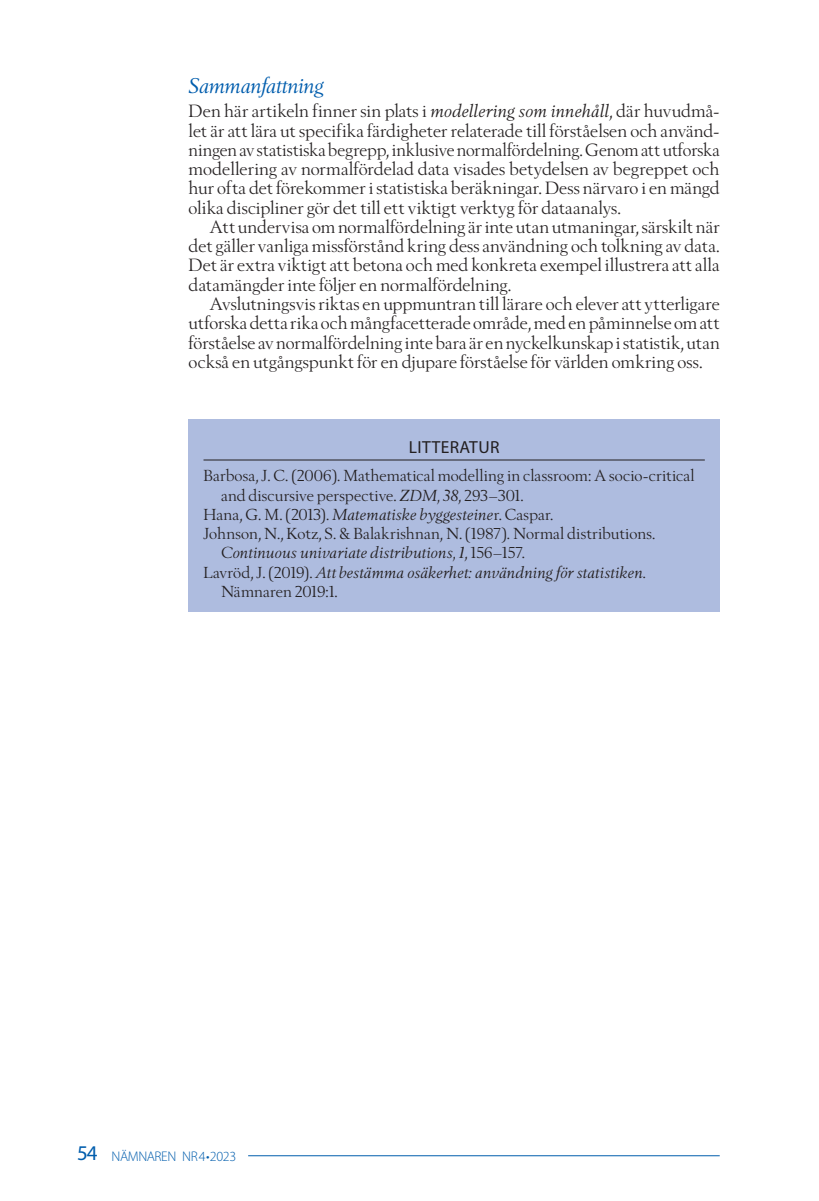
<style>
.page{position:relative;width:819px;height:1201px;background:#fff}
.page>*{position:absolute;margin:0;border:0;box-sizing:border-box;transform-origin:0 0}
.t1{font:italic 21px "Berling Nova Display Pro";letter-spacing:-.025em;color:#015dad}
.t2{font:17.5px/19.2px "Berling Nova Display Pro";letter-spacing:.005em;color:#231f20;text-align:justify}
.t3{font:17.5px "Myriad Pro";letter-spacing:.02em;color:#231f20}
.t4{font:15.75px "Berling Nova Display Pro";letter-spacing:.01em;color:#231f20}
.t5{font:italic 15.75px "Berling Nova Display Pro";letter-spacing:.005em;color:#231f20}
.t6{font:300 14px "Myriad Pro";letter-spacing:-.03em;color:#015dad}
.s1{font-style:italic}
.s2{font-style:normal}
.s3{font-weight:400;font-size:21px}
</style>
<div class="page">
<hr style="left:248px;top:1155px;width:471px;height:1px;background:#015dad">
<div style="left:189px;top:419px;width:530px;height:193px;background:#aebcdf"></div>
<hr style="left:203px;top:459px;width:501px;height:1px;background:#231f20">
<p class="t1" style="left:189px;top:74px;width:136px">Sammanfattning</p>
<p class="t2" style="left:189px;top:101px;width:532px">Den här artikeln finner sin plats i <span class="s1">modellering som innehåll</span>, där huvudmå&shy;let är att lära ut specifika färdigheter relaterade till förståelsen och använd&shy;ningen av statistiska begrepp, inklusive normalfördelning. Genom att utforska modellering av normalfördelad data visades betydelsen av begreppet och hur ofta det förekommer i statistiska beräkningar. Dess närvaro i en mängd olika discipliner gör det till ett viktigt verktyg för dataanalys.</p>
<p class="t2" style="left:189px;top:217px;width:532px;text-indent:21px">Att undervisa om normalfördelning är inte utan utmaningar, särskilt när det gäller vanliga missförstånd kring dess användning och tolkning av data.<br>Det är extra viktigt att betona och med konkreta exempel illustrera att alla datamängder inte följer en normalfördelning.</p>
<p class="t2" style="left:189px;top:294px;width:532px;text-indent:21px">Avslutningsvis riktas en uppmuntran till lärare och elever att ytterligare utforska detta rika och mångfacetterade område, med en påminnelse om att förståelse av normalfördelning inte bara är en nyckelkunskap i statistik, utan också en utgångspunkt för en djupare förståelse för världen omkring oss.</p>
<p class="t3" style="left:409px;top:437px;width:92px">LITTERATUR</p>
<p class="t4" style="left:203px;top:466px;width:492px">Barbosa, J. C. (2006). Mathematical modelling in classroom: A socio-critical</p>
<p class="t4" style="left:221px;top:485px;width:304px">and discursive perspective. <span class="s1">ZDM, 38</span>, 293–301.</p>
<p class="t4" style="left:203px;top:505px;width:351px">Hana, G. M. (2013). <span class="s1">Matematiske byggesteine</span>r. Caspar.</p>
<p class="t4" style="left:203px;top:524px;width:453px">Johnson, N., Kotz, S. &amp; Balakrishnan, N. (1987). Normal distributions.</p>
<p class="t5" style="left:221px;top:544px;width:305px">Continuous univariate distributions, 1<span class="s2">, 156–157.</span></p>
<p class="t5" style="left:203px;top:563px;width:444px"><span class="s2">Lavröd, J. (2019).</span> Att bestämma osäkerhet: användning för statistiken.</p>
<p class="t4" style="left:221px;top:582px;width:118px">Nämnaren 2019:1.</p>
<p class="t6" style="left:77px;top:1148px;width:161px"><span class="s3">54</span> NÄMNAREN NR4•2023</p>
</div>
